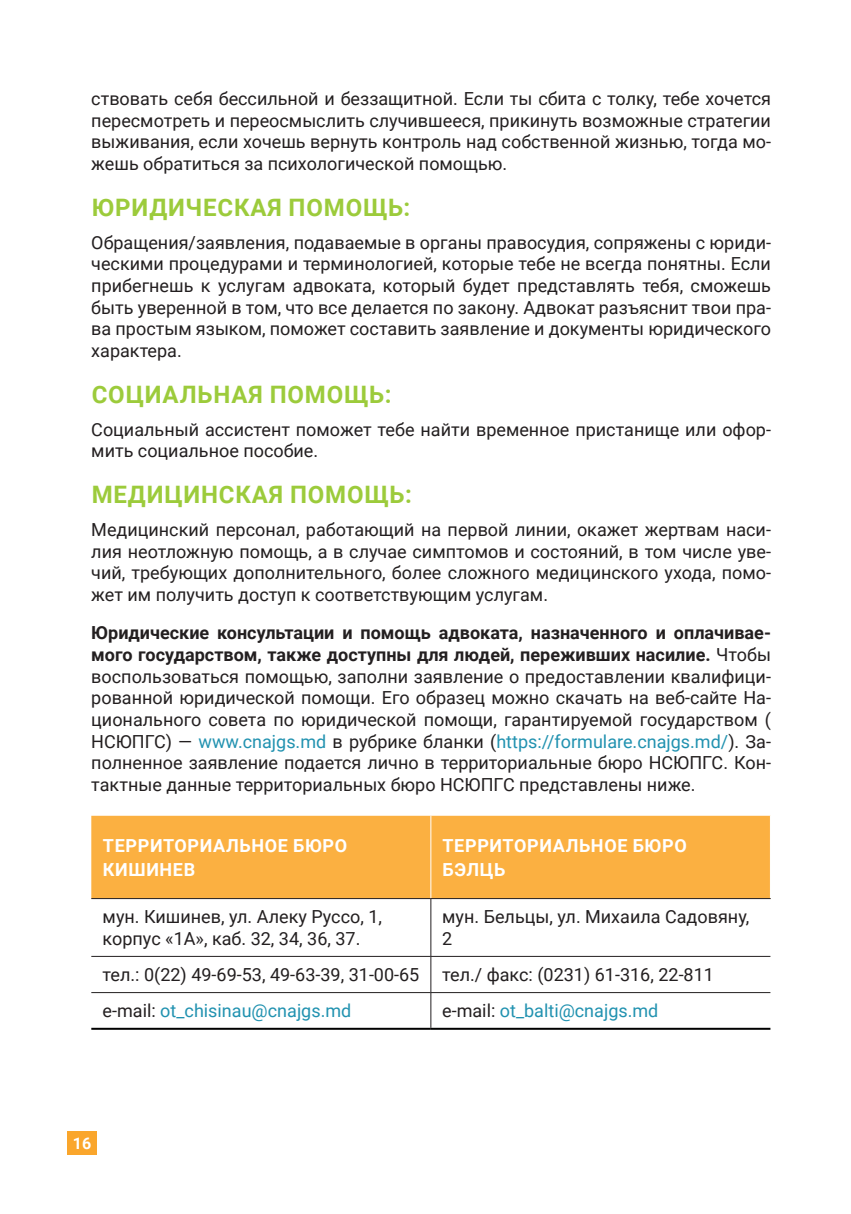
<style>
.page{position:relative;width:851px;height:1214px;background:#fff}
.page>*{position:absolute;margin:0;border:0;box-sizing:border-box;transform-origin:0 0}
.subtitle{font:700 24px "Roboto";letter-spacing:.035em;color:#9ccb3b}
.t1{font:18px/21.6px "Roboto";color:#231f20;text-align:justify}
.t2{font:18px "Roboto";color:#2192b0}
.white-center-text{font:700 18px/24px "Roboto";letter-spacing:.035em;color:#fff}
.t3{font:700 16px "Roboto";color:#fff}
.s1{font-weight:700}
.s2{color:#2192b0}
.s3{color:#231f20}
</style>
<div class="page">
<div style="left:67px;top:1130px;width:30px;height:24px;background:#faa62c"></div>
<div style="left:91px;top:815px;width:679px;height:83px;background:#fbb041"></div>
<hr style="left:430px;top:815px;width:1px;height:83px;background:#fff">
<hr style="left:91px;top:898px;width:340px;height:1px;background:#231f20">
<hr style="left:431px;top:898px;width:339px;height:1px;background:#231f20">
<hr style="left:430px;top:898px;width:1px;height:58px;background:#231f20">
<hr style="left:91px;top:955px;width:340px;height:1px;background:#231f20">
<hr style="left:431px;top:955px;width:339px;height:1px;background:#231f20">
<hr style="left:430px;top:956px;width:1px;height:36px;background:#231f20">
<hr style="left:91px;top:992px;width:340px;height:1px;background:#231f20">
<hr style="left:431px;top:992px;width:339px;height:1px;background:#231f20">
<hr style="left:430px;top:992px;width:1px;height:35px;background:#231f20">
<hr style="left:91px;top:1027px;width:340px;height:2px;background:#000">
<hr style="left:431px;top:1027px;width:339px;height:2px;background:#000">
<p class="t1" style="left:91px;top:87px;width:681px">ствовать себя бессильной и беззащитной. Если ты сбита с толку, тебе хочется пересмотреть и переосмыслить случившееся, прикинуть возможные стратегии выживания, если хочешь вернуть контроль над собственной жизнью, тогда мо&shy;жешь обратиться за психологической помощью.</p>
<p class="subtitle" style="left:92px;top:190px;width:320px">ЮРИДИЧЕСКАЯ ПОМОЩЬ:</p>
<p class="t1" style="left:91px;top:231px;width:681px">Обращения/заявления, подаваемые в органы правосудия, сопряжены с юриди&shy;ческими процедурами и терминологией, которые тебе не всегда понятны. Если прибегнешь к услугам адвоката, который будет представлять тебя, сможешь быть уверенной в том, что все делается по закону. Адвокат разъяснит твои пра&shy;ва простым языком, поможет составить заявление и документы юридического характера.</p>
<p class="subtitle" style="left:92px;top:377px;width:301px">СОЦИАЛЬНАЯ ПОМОЩЬ:</p>
<p class="t1" style="left:91px;top:417px;width:681px">Социальный ассистент поможет тебе найти временное пристанище или офор&shy;мить социальное пособие.</p>
<p class="subtitle" style="left:92px;top:477px;width:321px">МЕДИЦИНСКАЯ ПОМОЩЬ:</p>
<p class="t1" style="left:91px;top:518px;width:681px">Медицинский персонал, работающий на первой линии, окажет жертвам наси&shy;лия неотложную помощь, а в случае симптомов и состояний, в том числе уве&shy;чий, требующих дополнительного, более сложного медицинского ухода, помо&shy;жет им получить доступ к соответствующим услугам.</p>
<p class="t1" style="left:91px;top:621px;width:681px"><span class="s1">Юридические консультации и помощь адвоката, назначенного и оплачивае&shy;мого государством, также доступны для людей, переживших насилие.</span> Чтобы воспользоваться помощью, заполни заявление о предоставлении квалифици&shy;рованной юридической помощи. Его образец можно скачать на веб-сайте На&shy;ционального совета по юридической помощи, гарантируемой государством ( НСЮПГС) — <span class="s2">www.cnajgs.md</span> в рубрике бланки (<span class="s2">https://formulare.cnajgs.md/</span>). За&shy;полненное заявление подается лично в территориальные бюро НСЮПГС. Кон&shy;тактные данные территориальных бюро НСЮПГС представлены ниже.</p>
<p class="white-center-text" style="left:103px;top:832px;width:246px">ТЕРРИТОРИАЛЬНОЕ БЮРО<br>КИШИНЕВ</p>
<p class="white-center-text" style="left:442px;top:832px;width:246px">ТЕРРИТОРИАЛЬНОЕ БЮРО</p>
<p class="white-center-text" style="left:442px;top:856px;width:64px">БЭЛЦЬ</p>
<p class="t1" style="left:103px;top:905px;width:281px">мун. Кишинев, ул. Алеку Руссо, 1, корпус «1A», каб. 32, 34, 36, 37.</p>
<p class="t1" style="left:442px;top:905px;width:309px">мун. Бельцы, ул. Михаила Садовяну,<br>2</p>
<p class="t1" style="left:103px;top:963px;width:318px">тел.: 0(22) 49-69-53, 49-63-39, 31-00-65</p>
<p class="t1" style="left:442px;top:963px;width:273px">тел./ факс: (0231) 61-316, 22-811</p>
<p class="t2" style="left:103px;top:998px;width:250px"><span class="s3">e-mail:</span> ot_chisinau@cnajgs.md</p>
<p class="t2" style="left:442px;top:998px;width:218px"><span class="s3">e-mail:</span> ot_balti@cnajgs.md</p>
<p class="t3" style="left:73px;top:1131px;width:20px">16</p>
</div>
